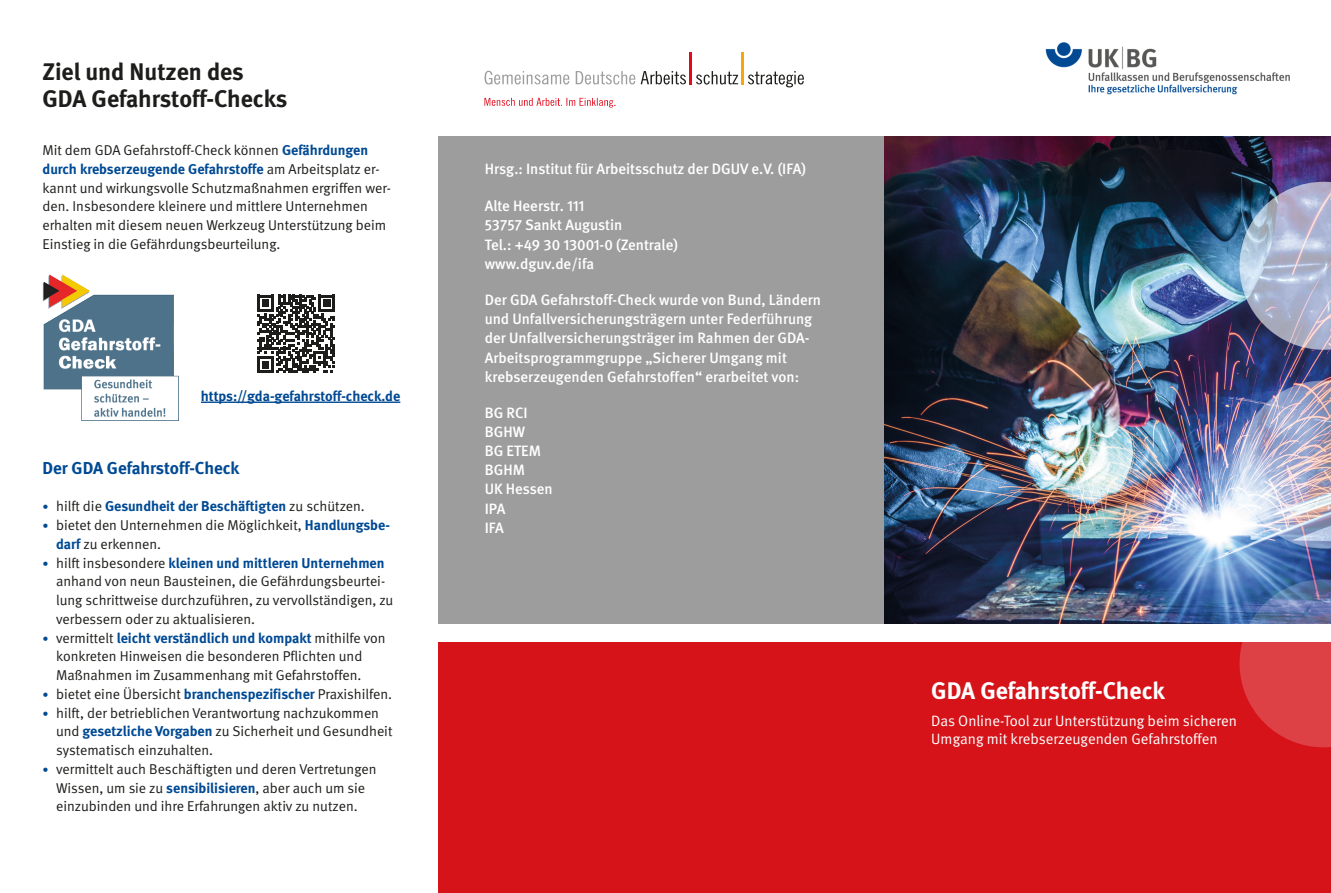
<style>
.page{position:relative;width:1331px;height:893px;background:#fff}
.page>*{position:absolute;margin:0;border:0;box-sizing:border-box;transform-origin:0 0}
.D_-_Überschrift__sch{font:700 24px/27px "DGUV Meta";color:#1d1d1b}
.D_-_Überschrift__sch-2{font:700 24px "DGUV Meta";letter-spacing:-.005em;color:#fff}
.Zwischenüberschrift{font:700 17.25px "DGUV Meta";color:#004a94}
.Adresse{font:500 15px/19.2px "DGUV Meta";color:#fff}
.D_-_Unter-Übersch{font:15px/18px "DGUV Meta";color:#fff}
.Fließtext__9_5pt{font:14.25px/18.8px "DGUV Meta";color:#1d1d1b}
.Fließtext__9_5pt-2{font:700 14.25px "DGUV Meta";color:#004a94}
.s1{font-weight:700;color:#004a94}
.s2{font-weight:400;font-size:12px}
.s3{font-weight:400;color:#1d1d1b}
.s4{font-size:12px;color:#004a94}
</style>
<div class="page">
<div style="left:438px;top:136px;width:446px;height:488px;background:#9d9d9d"></div>
<img style="left:884px;top:136px;width:447px;height:488px">
<div style="left:884px;top:643px;width:447px;height:250px;background:#d51318"></div>
<div style="left:438px;top:643px;width:446px;height:250px;background:#d51318"></div>
<img style="left:1045px;top:42px;width:245px;height:53px">
<svg style="left:257px;top:295px;width:78px;height:78px"></svg>
<hr style="left:201px;top:402px;width:199px;height:1px;background:#004a94">
<img style="left:43px;top:274px;width:136px;height:147px">
<svg style="left:484px;top:71px;width:151px;height:14px"></svg>
<svg style="left:641px;top:71px;width:163px;height:16px"></svg>
<hr style="left:690px;top:52px;width:2px;height:33px;background:#e20b1c">
<hr style="left:742px;top:52px;width:2px;height:33px;background:#f7a706">
<svg style="left:484px;top:98px;width:131px;height:10px"></svg>
<img style="left:1239px;top:381px;width:92px;height:168px">
<svg style="left:1239px;top:579px;width:92px;height:168px"></svg>
<img style="left:1239px;top:182px;width:92px;height:168px">
<h1 class="D_-_Überschrift__sch" style="left:43px;top:59px;width:246px">Ziel und Nutzen des<br>GDA Gefahrstoff-Checks</h1>
<p class="Fließtext__9_5pt" style="left:43px;top:141px;width:350px">Mit dem GDA Gefahrstoff-Check können <span class="s1">Gefährdungen durch krebserzeugende Gefahrstoffe</span> am Arbeitsplatz er&shy;kannt und wirkungsvolle Schutzmaßnahmen ergriffen wer&shy;den. Insbesondere kleinere und mittlere Unternehmen erhalten mit diesem neuen Werkzeug Unterstützung beim Einstieg in die Gefährdungsbeurteilung.</p>
<p class="Fließtext__9_5pt-2" style="left:201px;top:387px;width:201px">https://gda-gefahrstoff-check.de</p>
<h2 class="Zwischenüberschrift" style="left:43px;top:458px;width:198px">Der GDA Gefahrstoff-Check</h2>
<p class="Fließtext__9_5pt-2" style="left:43px;top:498px;width:324px"><span class="s2">•</span> <span class="s3">hilft die</span> Gesundheit der Beschäftigten <span class="s3">zu schützen.</span></p>
<p class="Fließtext__9_5pt" style="left:56px;top:516px;width:335px;text-indent:-14px"><span class="s4">•</span> bietet den Unternehmen die Möglichkeit, <span class="s1">Handlungsbe&shy;darf</span> zu erkennen.</p>
<p class="Fließtext__9_5pt" style="left:56px;top:554px;width:339px;text-indent:-14px"><span class="s4">•</span> hilft insbesondere <span class="s1">kleinen und mittleren Unternehmen </span>anhand von neun Bausteinen, die Gefährdungsbeurtei&shy;lung schrittweise durchzuführen, zu vervollständigen, zu verbessern oder zu aktualisieren.</p>
<p class="Fließtext__9_5pt" style="left:56px;top:629px;width:331px;text-indent:-14px"><span class="s4">•</span> vermittelt <span class="s1">leicht verständlich und kompakt</span> mithilfe von konkreten Hinweisen die besonderen Pflichten und<br>Maßnahmen im Zusammenhang mit Gefahrstoffen.</p>
<p class="Fließtext__9_5pt" style="left:43px;top:685px;width:351px"><span class="s4">•</span> bietet eine Übersicht <span class="s1">branchenspezifischer</span> Praxishilfen.</p>
<p class="Fließtext__9_5pt" style="left:56px;top:704px;width:338px;text-indent:-14px"><span class="s4">•</span> hilft, der betrieblichen Verantwortung nachzukommen und <span class="s1">gesetzliche Vorgaben</span> zu Sicherheit und Gesundheit systematisch einzuhalten.</p>
<p class="Fließtext__9_5pt" style="left:43px;top:760px;width:335px;text-align:center"><span class="s4">•</span> vermittelt auch Beschäftigten und deren Vertretungen<br>Wissen, um sie zu <span class="s1">sensibilisieren</span>, aber auch um sie einzubinden und ihre Erfahrungen aktiv zu nutzen.</p>
<p class="Adresse" style="left:485px;top:159px;width:323px">Hrsg.: Institut für Arbeitsschutz der DGUV e.V. (IFA)</p>
<p class="Adresse" style="left:485px;top:197px;width:195px">Alte Heerstr. 111<br>53757 Sankt Augustin<br>Tel.: +49 30 13001-0 (Zentrale) www.dguv.de/ifa</p>
<p class="Adresse" style="left:485px;top:291px;width:338px">Der GDA Gefahrstoff-Check wurde von Bund, Ländern und Unfallversicherungsträgern unter Federführung der Unfallversicherungsträger im Rahmen der GDA-Arbeitsprogrammgruppe „Sicherer Umgang mit krebserzeugenden Gefahrstoffen“ erarbeitet von:</p>
<p class="Adresse" style="left:485px;top:403px;width:69px">BG RCI<br>BGHW<br>BG ETEM<br>BGHM<br>UK Hessen<br>IPA<br>IFA</p>
<h1 class="D_-_Überschrift__sch-2" style="left:931px;top:676px;width:235px">GDA Gefahrstoff-Check</h1>
<h1 class="D_-_Unter-Übersch" style="left:931px;top:712px;width:307px">Das Online-Tool zur Unterstützung beim sicheren<br>Umgang mit krebserzeugenden Gefahrstoffen</h1>
</div>
